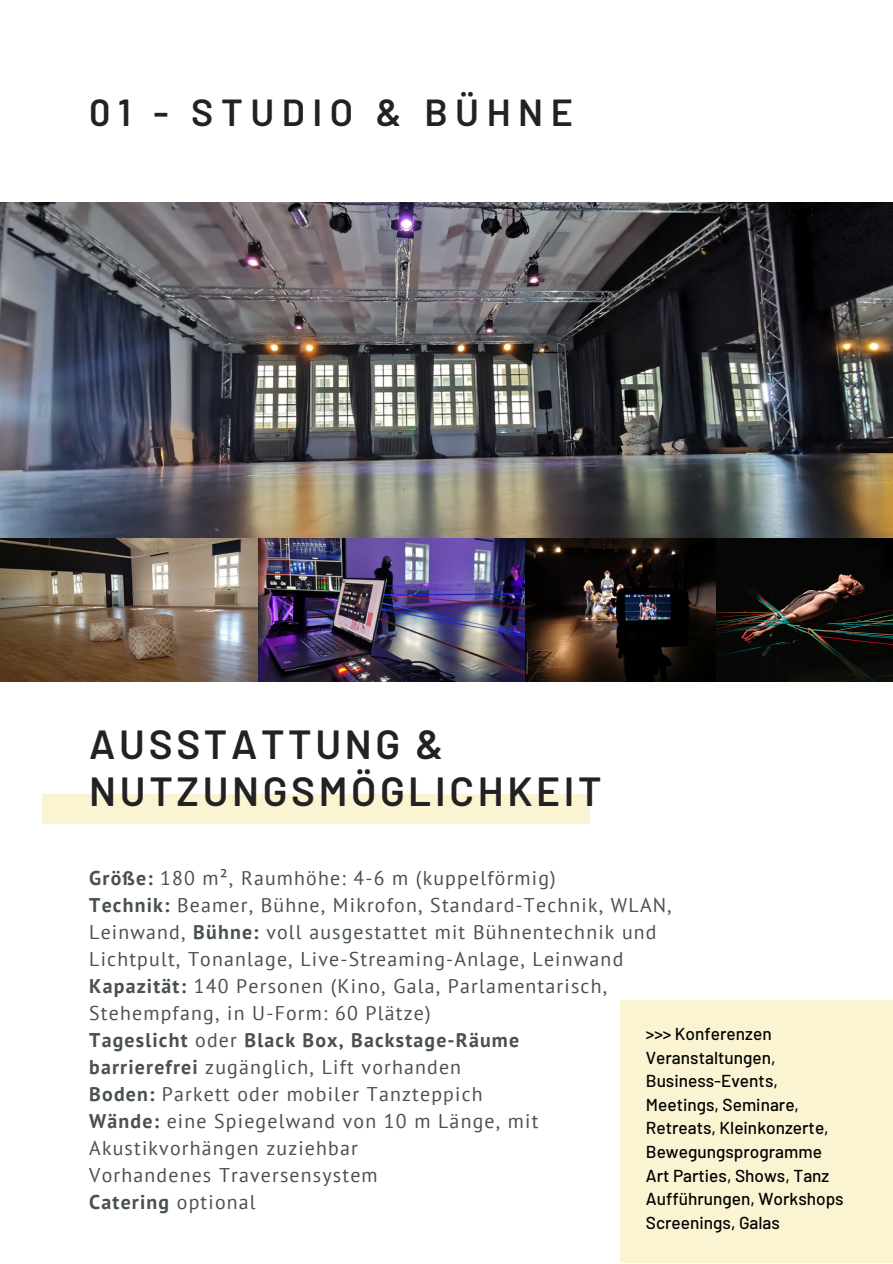
<style>
.page{position:relative;width:893px;height:1264px;background:#fff}
.page>*{position:absolute;margin:0;border:0;box-sizing:border-box;transform-origin:0 0}
.t1{font:600 40.65px/46px "Barlow";letter-spacing:.09em;color:#222}
.t2{font:600 37.65px "Barlow";letter-spacing:.2em;color:#222}
.t3{font:19.8px/27px "PT Sans";letter-spacing:.06em;color:#495052}
.t4{font:500 17.25px/23.5px "Barlow";color:#000}
.s1{font-weight:700}
</style>
<div class="page">
<div style="left:42px;top:794px;width:547px;height:29px;background:#faf4d2"></div>
<img style="left:0;top:202px;width:892px;height:336px">
<img style="left:0;top:538px;width:259px;height:143px">
<img style="left:259px;top:538px;width:266px;height:143px">
<img style="left:715px;top:538px;width:177px;height:143px">
<img style="left:525px;top:538px;width:190px;height:143px">
<div style="left:620px;top:1000px;width:272px;height:262px;background:#faf4d2"></div>
<h2 class="t2" style="left:89px;top:88px;width:485px">01 - STUDIO &amp; BÜHNE</h2>
<h1 class="t1" style="left:89px;top:720px;width:514px">AUSSTATTUNG &amp;<br>NUTZUNGSMÖGLICHKEIT</h1>
<p class="t3" style="left:89px;top:863px;width:584px"><span class="s1">Größe:</span> 180 m², Raumhöhe: 4-6 m (kuppelförmig)<br><span class="s1">Technik:</span> Beamer, Bühne, Mikrofon, Standard-Technik, WLAN, Leinwand, <span class="s1">Bühne:</span> voll ausgestattet mit Bühnentechnik und Lichtpult, Tonanlage, Live-Streaming-Anlage, Leinwand <span class="s1">Kapazität:</span> 140 Personen (Kino, Gala, Parlamentarisch, Stehempfang, in U-Form: 60 Plätze)<br><span class="s1">Tageslicht</span> oder <span class="s1">Black Box, Backstage-Räume<br>barrierefrei</span> zugänglich, Lift vorhanden<br><span class="s1">Boden:</span> Parkett oder mobiler Tanzteppich<br><span class="s1">Wände:</span> eine Spiegelwand von 10 m Länge, mit Akustikvorhängen zuziehbar<br>Vorhandenes Traversensystem<br><span class="s1">Catering</span> optional</p>
<p class="t4" style="left:645px;top:1021px;width:199px">&gt;&gt;&gt; Konferenzen<br>Veranstaltungen,<br>Business-Events,<br>Meetings, Seminare,<br>Retreats, Kleinkonzerte,<br>Bewegungsprogramme<br>Art Parties, Shows, Tanz<br>Aufführungen, Workshops<br>Screenings, Galas</p>
</div>
